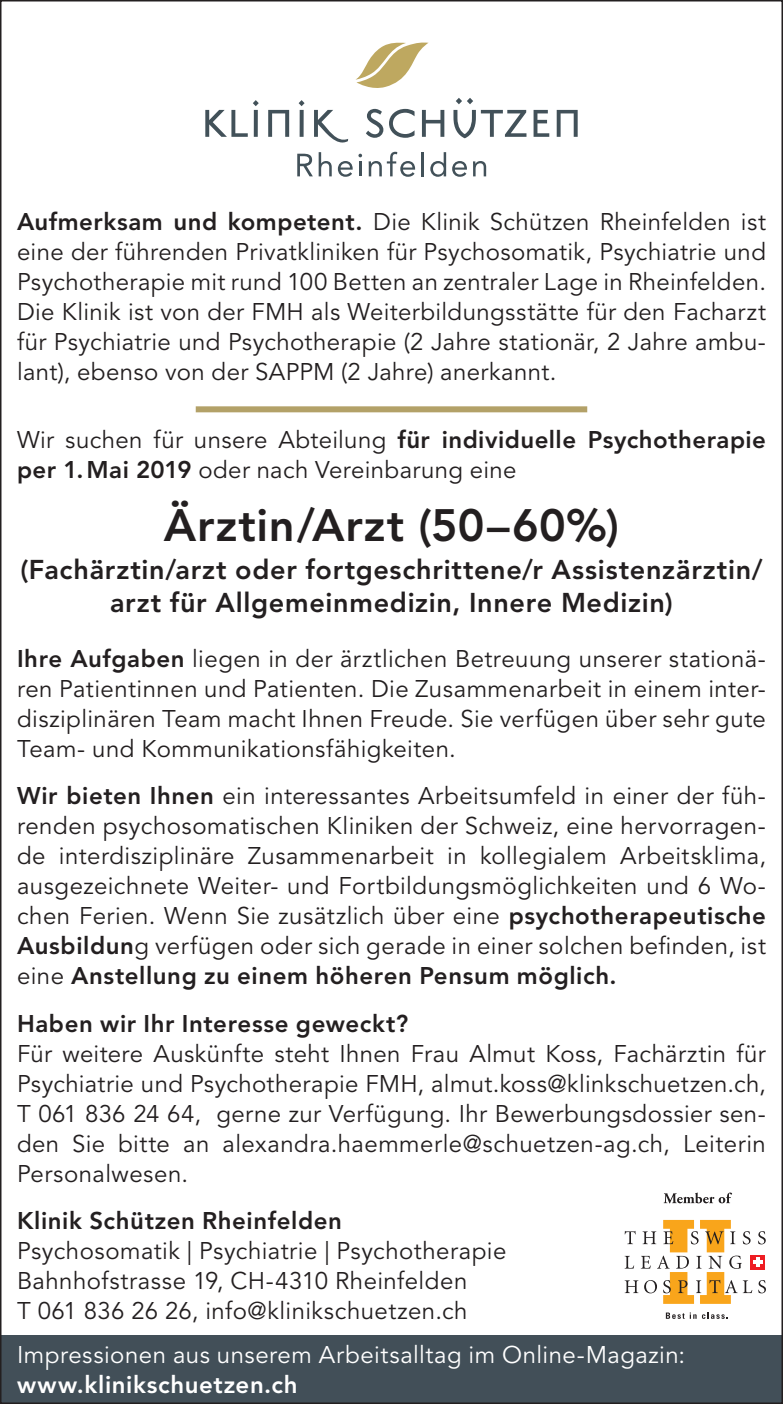
<style>
.page{position:relative;width:783px;height:1404px;background:#fff}
.page>*{position:absolute;margin:0;border:0;box-sizing:border-box;transform-origin:0 0}
.t1{font:800 45px "Avenir LT Std";letter-spacing:.02em;color:#231f20}
.t2{font:800 27px/33px "Avenir LT Std";letter-spacing:.025em;color:#231f20;text-align:center}
.t3{font:24px/30px "Avenir LT Std";letter-spacing:.02em;color:#231f20;text-align:justify}
.t4{font:800 24px "Avenir LT Std";letter-spacing:.025em;color:#231f20}
.t5{font:24px "Avenir LT Std";letter-spacing:.02em;color:#fff}
.t6{font:800 24px "Avenir LT Std";letter-spacing:.025em;color:#fff}
.s1{font-weight:800}
</style>
<div class="page">
<svg style="left:356px;top:43px;width:72px;height:45px"></svg>
<svg style="left:368px;top:152px;width:47px;height:25px"></svg>
<hr style="left:421px;top:152px;width:3px;height:24px;background:#425159">
<svg style="left:452px;top:161px;width:15px;height:16px"></svg>
<svg style="left:430px;top:152px;width:16px;height:25px"></svg>
<svg style="left:473px;top:161px;width:13px;height:15px"></svg>
<svg style="left:358px;top:154px;width:4px;height:22px"></svg>
<svg style="left:268px;top:110px;width:21px;height:27px"></svg>
<svg style="left:456px;top:98px;width:17px;height:6px"></svg>
<svg style="left:205px;top:100px;width:54px;height:37px"></svg>
<svg style="left:533px;top:110px;width:16px;height:27px"></svg>
<svg style="left:556px;top:110px;width:21px;height:27px"></svg>
<svg style="left:297px;top:100px;width:55px;height:77px"></svg>
<svg style="left:389px;top:109px;width:25px;height:29px"></svg>
<svg style="left:453px;top:110px;width:73px;height:28px"></svg>
<svg style="left:366px;top:109px;width:17px;height:29px"></svg>
<svg style="left:422px;top:110px;width:22px;height:27px"></svg>
<svg style="left:665px;top:1312px;width:62px;height:6px"></svg>
<svg style="left:624px;top:1219px;width:141px;height:84px"></svg>
<svg style="left:663px;top:1192px;width:51px;height:11px"></svg>
<svg style="left:720px;top:1192px;width:12px;height:10px"></svg>
<div style="left:196px;top:406px;width:391px;height:6px;background:#b3a168"></div>
<div style="left:0;top:1335px;width:782px;height:68px;background:#424f58"></div>
<p class="t3" style="left:17px;top:207px;width:750px"><span class="s1">Aufmerksam und kompetent.</span> Die Klinik Schützen Rheinfelden ist eine der führenden Privatkliniken für Psychosomatik, Psychiatrie und Psychotherapie mit rund 100 Betten an zentraler Lage in Rheinfelden.<br>Die Klinik ist von der FMH als Weiterbildungsstätte für den Facharzt für Psychiatrie und Psychotherapie (2 Jahre stationär, 2 Jahre ambu&shy;lant), ebenso von der SAPPM (2 Jahre) anerkannt.</p>
<p class="t3" style="left:17px;top:426px;width:750px">Wir suchen für unsere Abteilung <span class="s1">für individuelle Psychotherapie per 1.Mai 2019</span> oder nach Vereinbarung eine</p>
<h1 class="t1" style="left:164px;top:499px;width:456px">Ärztin/Arzt (50–60%)</h1>
<p class="t2" style="left:20px;top:553px;width:743px">(Fachärztin/arzt oder fortgeschrittene/r Assistenzärztin/ arzt für Allgemeinmedizin, Innere Medizin)</p>
<p class="t3" style="left:17px;top:644px;width:750px"><span class="s1">Ihre Aufgaben</span> liegen in der ärztlichen Betreuung unserer stationä&shy;ren Patientinnen und Patienten. Die Zusammenarbeit in einem inter&shy;disziplinären Team macht Ihnen Freude. Sie verfügen über sehr gute Team- und Kommunikationsfähigkeiten.</p>
<p class="t3" style="left:17px;top:781px;width:750px"><span class="s1">Wir bieten Ihnen</span> ein interessantes Arbeitsumfeld in einer der füh&shy;renden psychosomatischen Kliniken der Schweiz, eine hervorragen&shy;de interdisziplinäre Zusammenarbeit in kollegialem Arbeitsklima, ausgezeichnete Weiter- und Fortbildungsmöglichkeiten und 6 Wo&shy;chen Ferien. Wenn Sie zusätzlich über eine <span class="s1">psychotherapeutische Ausbildun</span>g verfügen oder sich gerade in einer solchen befinden, ist eine <span class="s1">Anstellung zu einem höheren Pensum möglich.</span></p>
<p class="t4" style="left:17px;top:1008px;width:393px">Haben wir Ihr Interesse geweckt?</p>
<p class="t3" style="left:17px;top:1038px;width:750px">Für weitere Auskünfte steht Ihnen Frau Almut Koss, Fachärztin für Psychiatrie und Psychotherapie FMH, almut.koss@klinkschuetzen.ch, T 061 836 24 64, gerne zur Verfügung. Ihr Bewerbungsdossier sen&shy;den Sie bitte an alexandra.haemmerle@schuetzen-ag.ch, Leiterin Personalwesen.</p>
<p class="t4" style="left:17px;top:1206px;width:326px">Klinik Schützen Rheinfelden</p>
<p class="t3" style="left:17px;top:1236px;width:491px;text-align:left">Psychosomatik | Psychiatrie | Psychotherapie<br>Bahnhofstrasse 19, CH-4310 Rheinfelden<br>T 061 836 26 26, info@klinikschuetzen.ch</p>
<p class="t5" style="left:17px;top:1341px;width:669px">Impressionen aus unserem Arbeitsalltag im Online-Magazin:</p>
<p class="t6" style="left:17px;top:1370px;width:282px">www.klinikschuetzen.ch</p>
</div>
